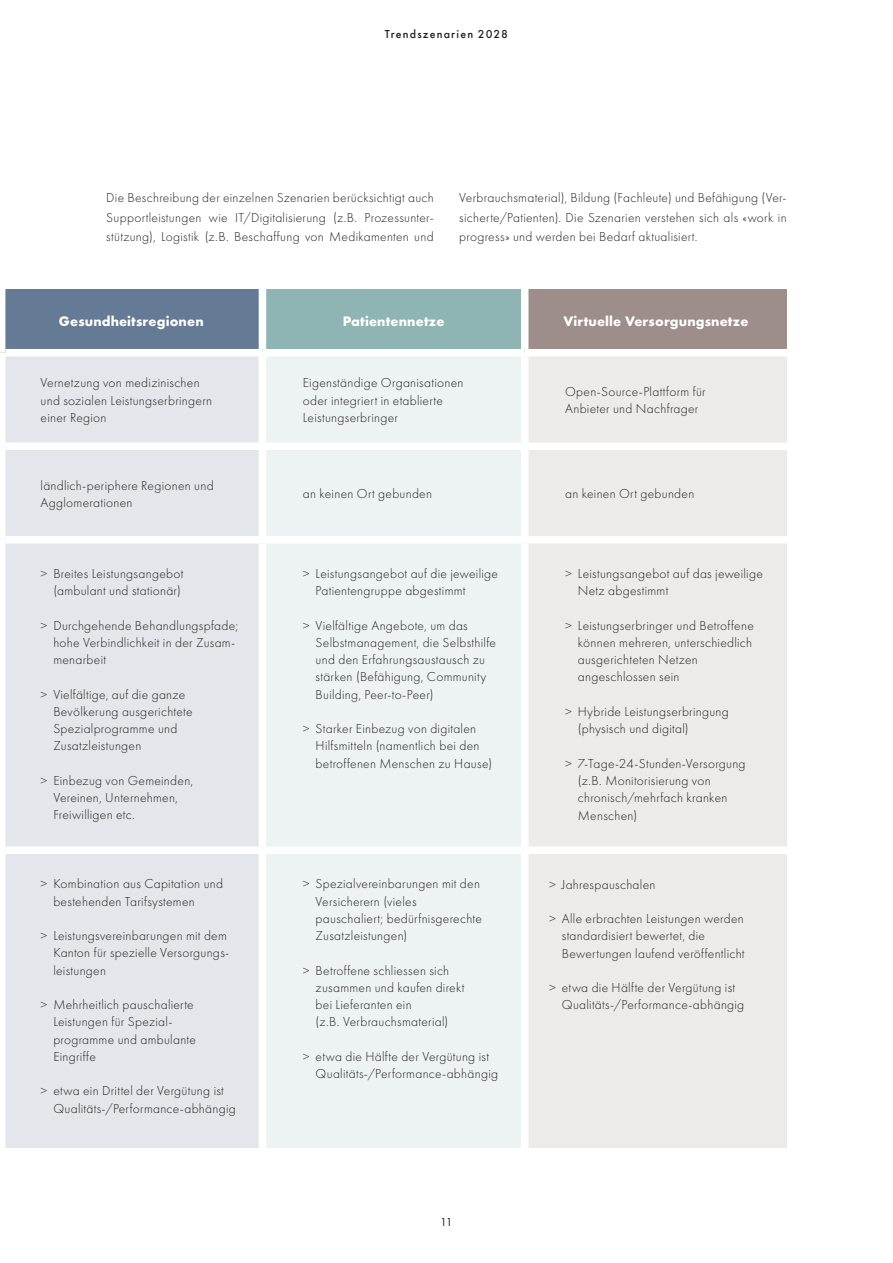
<style>
.page{position:relative;width:893px;height:1263px;background:#fff}
.page>*{position:absolute;margin:0;border:0;box-sizing:border-box;transform-origin:0 0}
.t1{font:700 14.25px "Futura PT";letter-spacing:.01em;color:#fff}
.t2{font:300 13.5px/17.2px "Futura PT";letter-spacing:.02em;color:#231f20}
.t3{font:500 12px "Futura PT";letter-spacing:.095em;color:#231f20}
.t4{font:12px "Futura PT";color:#231f20}
</style>
<div class="page">
<div style="left:0;top:289px;width:262px;height:64px;background:#657a94"></div>
<div style="left:262px;top:289px;width:263px;height:64px;background:#8eb5b4"></div>
<div style="left:525px;top:289px;width:262px;height:64px;background:#9d8d8b"></div>
<div style="left:5px;top:356px;width:254px;height:792px;background:#e4e6eb"></div>
<div style="left:266px;top:356px;width:255px;height:792px;background:#ecf3f2"></div>
<div style="left:528px;top:356px;width:259px;height:792px;background:#edebea"></div>
<div style="left:259px;top:289px;width:7px;height:60px;background:#fff"></div>
<div style="left:521px;top:289px;width:7px;height:60px;background:#fff"></div>
<div style="left:5px;top:349px;width:257px;height:7px;background:#fff"></div>
<div style="left:262px;top:349px;width:263px;height:7px;background:#fff"></div>
<div style="left:525px;top:349px;width:262px;height:7px;background:#fff"></div>
<div style="left:5px;top:442px;width:257px;height:8px;background:#fff"></div>
<div style="left:262px;top:442px;width:263px;height:8px;background:#fff"></div>
<div style="left:525px;top:442px;width:262px;height:8px;background:#fff"></div>
<div style="left:5px;top:536px;width:257px;height:8px;background:#fff"></div>
<div style="left:262px;top:536px;width:263px;height:8px;background:#fff"></div>
<div style="left:525px;top:536px;width:262px;height:8px;background:#fff"></div>
<div style="left:5px;top:846px;width:257px;height:8px;background:#fff"></div>
<div style="left:262px;top:846px;width:263px;height:8px;background:#fff"></div>
<div style="left:525px;top:846px;width:262px;height:8px;background:#fff"></div>
<div style="left:0;top:289px;width:5px;height:64px;background:#fff"></div>
<p class="t3" style="left:385px;top:27px;width:125px">Trendszenarien 2028</p>
<p class="t2" style="left:106px;top:188px;width:329px;line-height:19.5px;text-align:justify">Die Beschreibung der einzelnen Szenarien berücksichtigt auch Supportleistungen wie IT/Digitalisierung (z.B. Prozessunter&shy;stützung), Logistik (z.B. Beschaffung von Medikamenten und</p>
<p class="t2" style="left:459px;top:188px;width:329px;line-height:19.5px;text-align:justify">Verbrauchsmaterial), Bildung (Fachleute) und Befähigung (Ver&shy;sicherte/Patienten). Die Szenarien verstehen sich als «work in progress» und werden bei Bedarf aktualisiert.</p>
<p class="t1" style="left:59px;top:312px;width:146px">Gesundheitsregionen</p>
<p class="t1" style="left:343px;top:312px;width:103px">Patientennetze</p>
<p class="t1" style="left:563px;top:312px;width:187px">Virtuelle Versorgungsnetze</p>
<p class="t2" style="left:41px;top:374px;width:173px">Vernetzung von medizinischen und sozialen Leistungserbringern einer Region</p>
<p class="t2" style="left:303px;top:374px;width:162px">Eigenständige Organisationen oder integriert in etablierte<br>Leistungserbringer</p>
<p class="t2" style="left:565px;top:383px;width:142px">Open-Source-Plattform für<br>Anbieter und Nachfrager</p>
<p class="t2" style="left:41px;top:476px;width:175px">ländlich-periphere Regionen und<br>Agglomerationen</p>
<p class="t2" style="left:303px;top:485px;width:131px">an keinen Ort gebunden</p>
<p class="t2" style="left:565px;top:485px;width:131px">an keinen Ort gebunden</p>
<p class="t2" style="left:41px;top:565px;width:144px;text-align:right">&gt; Breites Leistungsangebot (ambulant und stationär)</p>
<p class="t2" style="left:53px;top:617px;width:186px;text-indent:-13px">&gt; Durchgehende Behandlungspfade; hohe Verbindlichkeit in der Zusam&shy;menarbeit</p>
<p class="t2" style="left:53px;top:686px;width:141px;text-indent:-13px">&gt; Vielfältige, auf die ganze<br>Bevölkerung ausgerichtete<br>Spezialprogramme und<br>Zusatzleistungen</p>
<p class="t2" style="left:53px;top:772px;width:141px;text-indent:-13px">&gt; Einbezug von Gemeinden,<br>Vereinen, Unternehmen,<br>Freiwilligen etc.</p>
<p class="t2" style="left:53px;top:875px;width:171px;text-indent:-13px">&gt; Kombination aus Capitation und bestehenden Tarifsystemen</p>
<p class="t2" style="left:53px;top:927px;width:177px;text-indent:-13px">&gt; Leistungsvereinbarungen mit dem<br>Kanton für spezielle Versorgungs&shy;leistungen</p>
<p class="t2" style="left:53px;top:996px;width:144px;text-indent:-13px">&gt; Mehrheitlich pauschalierte<br>Leistungen für Spezial&shy;programme und ambulante<br>Eingriffe</p>
<p class="t2" style="left:53px;top:1082px;width:184px;text-indent:-13px">&gt; etwa ein Drittel der Vergütung ist<br>Qualitäts-/Performance-abhängig</p>
<p class="t2" style="left:316px;top:565px;width:184px;text-indent:-13px">&gt; Leistungsangebot auf die jeweilige<br>Patientengruppe abgestimmt</p>
<p class="t2" style="left:316px;top:617px;width:182px;text-indent:-13px">&gt; Vielfältige Angebote, um das<br>Selbstmanagement, die Selbsthilfe und den Erfahrungsaustausch zu stärken (Befähigung, Community<br>Building, Peer-to-Peer)</p>
<p class="t2" style="left:316px;top:720px;width:178px;text-indent:-13px">&gt; Starker Einbezug von digitalen<br>Hilfsmitteln (namentlich bei den betroffenen Menschen zu Hause)</p>
<p class="t2" style="left:316px;top:875px;width:168px;text-indent:-13px">&gt; Spezialvereinbarungen mit den<br>Versicherern (vieles pauschaliert; bedürfnisgerechte<br>Zusatzleistungen)</p>
<p class="t2" style="left:316px;top:961px;width:150px;text-indent:-13px">&gt; Betroffene schliessen sich zusammen und kaufen direkt bei Lieferanten ein<br>(z.B. Verbrauchsmaterial)</p>
<p class="t2" style="left:316px;top:1048px;width:184px;text-indent:-13px">&gt; etwa die Hälfte der Vergütung ist<br>Qualitäts-/Performance-abhängig</p>
<p class="t2" style="left:578px;top:565px;width:186px;text-indent:-13px">&gt; Leistungsangebot auf das jeweilige<br>Netz abgestimmt</p>
<p class="t2" style="left:578px;top:617px;width:177px;text-indent:-13px">&gt; Leistungserbringer und Betroffene können mehreren, unterschiedlich ausgerichteten Netzen angeschlossen sein</p>
<p class="t2" style="left:578px;top:703px;width:152px;text-indent:-13px">&gt; Hybride Leistungserbringung (physisch und digital)</p>
<p class="t2" style="left:578px;top:755px;width:169px;text-indent:-13px">&gt; 7-Tage-24-Stunden-Versorgung (z.B. Monitorisierung von chronisch/mehrfach kranken<br>Menschen)</p>
<p class="t2" style="left:549px;top:876px;width:108px">&gt; Jahrespauschalen</p>
<p class="t2" style="left:562px;top:910px;width:184px;text-indent:-13px">&gt; Alle erbrachten Leistungen werden standardisiert bewertet, die<br>Bewertungen laufend veröffentlicht</p>
<p class="t2" style="left:562px;top:979px;width:184px;text-indent:-13px">&gt; etwa die Hälfte der Vergütung ist<br>Qualitäts-/Performance-abhängig</p>
<p class="t4" style="left:440px;top:1215px;width:14px">11</p>
</div>
